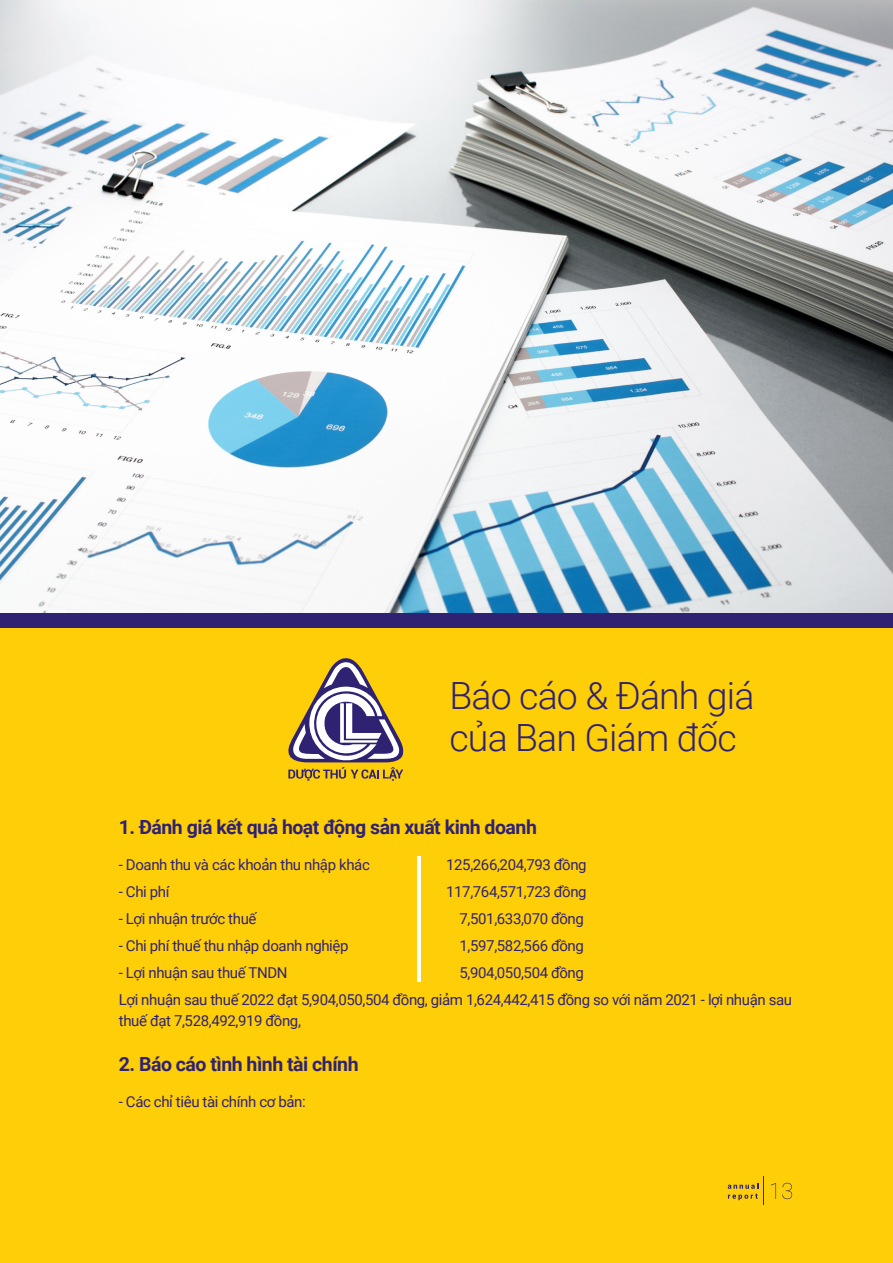
<style>
.page{position:relative;width:893px;height:1263px;background:#fff}
.page>*{position:absolute;margin:0;border:0;box-sizing:border-box;transform-origin:0 0}
.t1{font:300 37.5px/42px "Roboto";letter-spacing:-.025em;color:#302272}
.t2{font:700 19.5px "Roboto";letter-spacing:-.025em;color:#302272}
.t3{font:15px/21px "Roboto";letter-spacing:-.025em;color:#302272}
</style>
<div class="page">
<div style="left:0;top:628px;width:893px;height:635px;background:#fece08"></div>
<img style="left:0;top:0;width:893px;height:613px">
<svg style="left:288px;top:658px;width:116px;height:123px"></svg>
<div style="left:0;top:613px;width:893px;height:15px;background:#302272"></div>
<svg style="left:728px;top:1176px;width:36px;height:29px"></svg>
<svg style="left:771px;top:1183px;width:5px;height:16px"></svg>
<svg style="left:782px;top:1183px;width:10px;height:16px"></svg>
<hr style="left:418px;top:856px;width:3px;height:126px;background:#fff">
<p class="t1" style="left:449px;top:673px;width:307px">Báo cáo &amp; Đánh giá của Ban Giám đốc</p>
<p class="t2" style="left:119px;top:813px;width:420px">1. Đánh giá kết quả hoạt động sản xuất kinh doanh</p>
<p class="t3" style="left:119px;top:854px;width:252px">- Doanh thu và các khoản thu nhập khác</p>
<p class="t3" style="left:446px;top:854px;width:142px">125,266,204,793 đồng</p>
<p class="t3" style="left:119px;top:881px;width:52px">- Chi phí</p>
<p class="t3" style="left:446px;top:881px;width:142px">117,764,571,723 đồng</p>
<p class="t3" style="left:119px;top:908px;width:139px">- Lợi nhuận trước thuế</p>
<p class="t3" style="left:460px;top:908px;width:126px">7,501,633,070 đồng</p>
<p class="t3" style="left:119px;top:935px;width:231px">- Chi phí thuế thu nhập doanh nghiệp</p>
<p class="t3" style="left:460px;top:935px;width:126px">1,597,582,566 đồng</p>
<p class="t3" style="left:119px;top:962px;width:170px">- Lợi nhuận sau thuế TNDN</p>
<p class="t3" style="left:460px;top:962px;width:126px">5,904,050,504 đồng</p>
<p class="t3" style="left:119px;top:989px;width:675px">Lợi nhuận sau thuế 2022 đạt 5,904,050,504 đồng, giảm 1,624,442,415 đồng so với năm 2021 - lợi nhuận sau thuế đạt 7,528,492,919 đồng,</p>
<p class="t2" style="left:119px;top:1050px;width:241px">2. Báo cáo tình hình tài chính</p>
<p class="t3" style="left:119px;top:1091px;width:188px">- Các chỉ tiêu tài chính cơ bản:</p>
</div>
